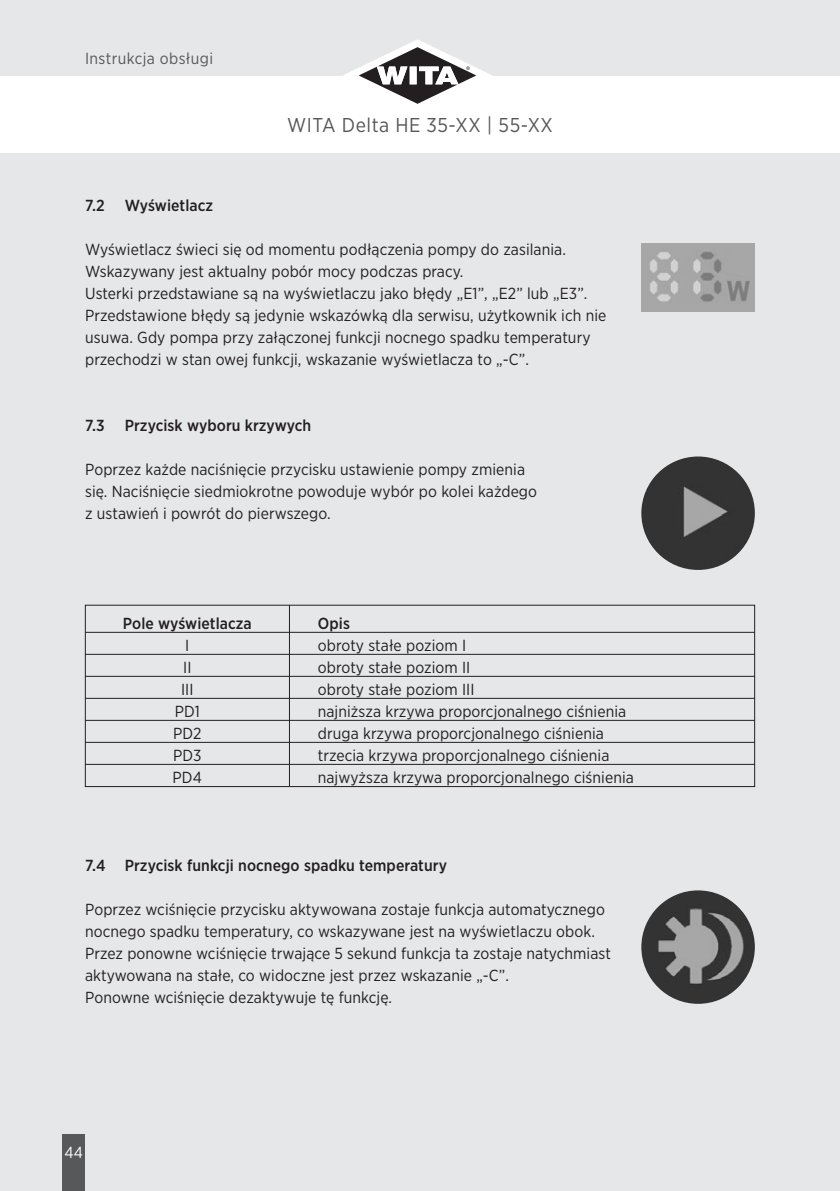
<style>
.page{position:relative;width:840px;height:1191px;background:#fff}
.page>*{position:absolute;margin:0;border:0;box-sizing:border-box;transform-origin:0 0}
.t1{font:20px "Gotham Narrow";letter-spacing:.025em;color:#57585a}
.t2{font:16px/22px "Gotham Narrow";letter-spacing:.005em;color:#231f20}
.t3{font:500 16px "Gotham Narrow";letter-spacing:.005em;color:#231f20}
.t4{font:16px "Gotham Narrow";letter-spacing:.025em;color:#57585a}
.t5{font:16px "Gotham Narrow";color:#fff}
</style>
<div class="page">
<div style="left:0;top:0;width:839px;height:75px;background:#e6e7e9"></div>
<div style="left:0;top:153px;width:839px;height:1038px;background:#e6e7e9"></div>
<svg style="left:326px;top:39px;width:169px;height:65px"></svg>
<div style="left:62px;top:1134px;width:23px;height:57px;background:#57585a"></div>
<div style="left:85px;top:605px;width:669px;height:181px;border:1px solid #231f20"></div>
<hr style="left:85px;top:632px;width:669px;height:1px;background:#231f20">
<hr style="left:85px;top:654px;width:669px;height:1px;background:#231f20">
<hr style="left:85px;top:676px;width:669px;height:1px;background:#231f20">
<hr style="left:85px;top:698px;width:669px;height:1px;background:#231f20">
<hr style="left:85px;top:720px;width:669px;height:1px;background:#231f20">
<hr style="left:85px;top:742px;width:669px;height:1px;background:#231f20">
<hr style="left:85px;top:764px;width:669px;height:1px;background:#231f20">
<hr style="left:289px;top:605px;width:1px;height:181px;background:#231f20">
<img style="left:641px;top:243px;width:113px;height:68px">
<img style="left:641px;top:456px;width:113px;height:114px;border-radius:50%">
<img style="left:641px;top:890px;width:113px;height:113px;border-radius:50%">
<p class="t4" style="left:85px;top:53px;width:129px">Instrukcja obsługi</p>
<p class="t1" style="left:287px;top:117px;width:267px">WITA Delta HE 35-XX | 55-XX</p>
<p class="t3" style="left:85px;top:199px;width:129px">7.2 Wyświetlacz</p>
<p class="t2" style="left:85px;top:239px;width:522px">Wyświetlacz świeci się od momentu podłączenia pompy do zasilania.<br>Wskazywany jest aktualny pobór mocy podczas pracy.<br>Usterki przedstawiane są na wyświetlaczu jako błędy „E1”, „E2” lub „E3”.<br>Przedstawione błędy są jedynie wskazówką dla serwisu, użytkownik ich nie usuwa. Gdy pompa przy załączonej funkcji nocnego spadku temperatury przechodzi w stan owej funkcji, wskazanie wyświetlacza to „-C”.</p>
<p class="t3" style="left:85px;top:419px;width:227px">7.3 Przycisk wyboru krzywych</p>
<p class="t2" style="left:85px;top:459px;width:453px">Poprzez każde naciśnięcie przycisku ustawienie pompy zmienia się. Naciśnięcie siedmiokrotne powoduje wybór po kolei każdego z ustawień i powrót do pierwszego.</p>
<p class="t3" style="left:123px;top:617px;width:130px">Pole wyświetlacza</p>
<p class="t3" style="left:318px;top:617px;width:34px">Opis</p>
<p class="t2" style="left:185px;top:635px;width:6px">I</p>
<p class="t2" style="left:317px;top:635px;width:150px">obroty stałe poziom I</p>
<p class="t2" style="left:183px;top:657px;width:10px">II</p>
<p class="t2" style="left:317px;top:657px;width:154px">obroty stałe poziom II</p>
<p class="t2" style="left:181px;top:679px;width:14px">III</p>
<p class="t2" style="left:317px;top:679px;width:158px">obroty stałe poziom III</p>
<p class="t2" style="left:175px;top:701px;width:27px">PD1</p>
<p class="t2" style="left:317px;top:701px;width:310px">najniższa krzywa proporcjonalnego ciśnienia</p>
<p class="t2" style="left:173px;top:723px;width:30px">PD2</p>
<p class="t2" style="left:317px;top:723px;width:287px">druga krzywa proporcjonalnego ciśnienia</p>
<p class="t2" style="left:173px;top:745px;width:30px">PD3</p>
<p class="t2" style="left:317px;top:745px;width:293px">trzecia krzywa proporcjonalnego ciśnienia</p>
<p class="t2" style="left:172px;top:767px;width:31px">PD4</p>
<p class="t2" style="left:317px;top:767px;width:317px">najwyższa krzywa proporcjonalnego ciśnienia</p>
<p class="t3" style="left:85px;top:859px;width:363px">7.4 Przycisk funkcji nocnego spadku temperatury</p>
<p class="t2" style="left:85px;top:899px;width:527px">Poprzez wciśnięcie przycisku aktywowana zostaje funkcja automatycznego nocnego spadku temperatury, co wskazywane jest na wyświetlaczu obok.<br>Przez ponowne wciśnięcie trwające 5 sekund funkcja ta zostaje natychmiast aktywowana na stałe, co widoczne jest przez wskazanie „-C”.<br>Ponowne wciśnięcie dezaktywuje tę funkcję.</p>
<p class="t5" style="left:64px;top:1146px;width:20px">44</p>
</div>
